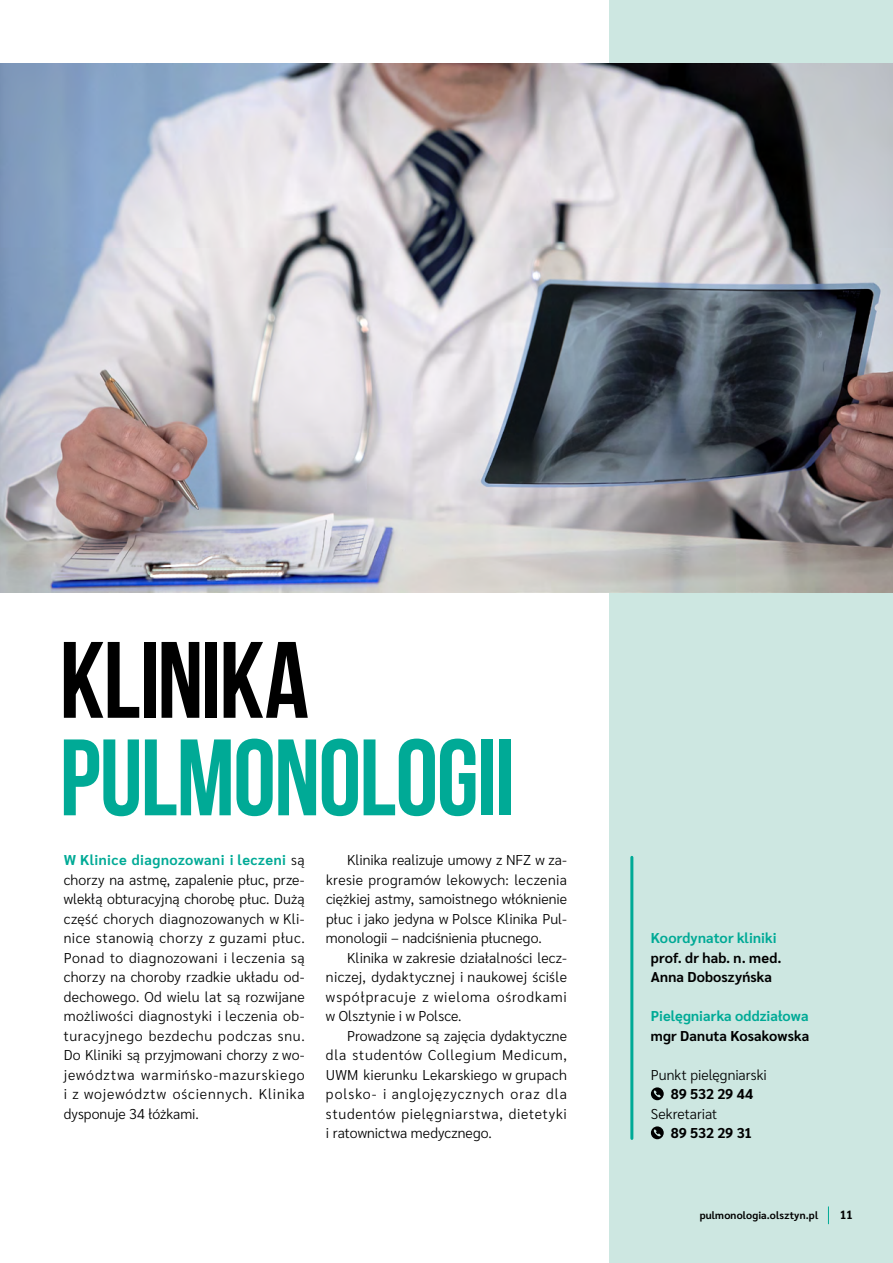
<style>
.page{position:relative;width:893px;height:1263px;background:#fff}
.page>*{position:absolute;margin:0;border:0;box-sizing:border-box;transform-origin:0 0}
.t1{font:108.3px "Bebas Neue";letter-spacing:-.02em;color:#00aa96}
.t2{font:108.3px "Bebas Neue";letter-spacing:-.015em;color:#000}
.t3{font:300 14.25px/19.5px "Sarabun";letter-spacing:.01em;color:#000;text-align:justify}
.t4{font:700 14.25px/19.5px "Sarabun";letter-spacing:.01em;color:#000}
.t5{font:700 14.25px "Sarabun";letter-spacing:.005em;color:#00aa96}
.t6{font:700 12px "Sarabun";color:#000}
.t7{font:700 10.5px "Sarabun";letter-spacing:.015em;color:#000}
.s1{font-weight:700;color:#00aa96}
</style>
<div class="page">
<div style="left:609px;top:0;width:284px;height:1263px;background:#cde7e1"></div>
<img style="left:0;top:64px;width:893px;height:528px">
<svg style="left:828px;top:1207px;width:1px;height:17px"></svg>
<svg style="left:651px;top:1087px;width:13px;height:13px"></svg>
<svg style="left:651px;top:1126px;width:13px;height:13px"></svg>
<hr style="left:630px;top:857px;width:3px;height:281px;background:#00aa96">
<h1 class="t2" style="left:60px;top:621px;width:251px">KLINIKA</h1>
<h1 class="t1" style="left:60px;top:718px;width:457px">PULMONOLOGII</h1>
<p class="t3" style="left:64px;top:850px;width:242px"><span class="s1">W Klinice diagnozowani i leczeni</span> są chorzy na astmę, zapalenie płuc, prze&shy;wlekłą obturacyjną chorobę płuc. Dużą część chorych diagnozowanych w Kli&shy;nice stanowią chorzy z guzami płuc.<br>Ponad to diagnozowani i leczenia są chorzy na choroby rzadkie układu od&shy;dechowego. Od wielu lat są rozwijane możliwości diagnostyki i leczenia ob&shy;turacyjnego bezdechu podczas snu.<br>Do Kliniki są przyjmowani chorzy z wo&shy;jewództwa warmińsko-mazurskiego i z województw ościennych. Klinika dysponuje 34 łóżkami.</p>
<p class="t3" style="left:326px;top:850px;width:242px;text-indent:21px">Klinika realizuje umowy z NFZ w za&shy;kresie programów lekowych: leczenia ciężkiej astmy, samoistnego włóknienie płuc i jako jedyna w Polsce Klinika Pul&shy;monologii – nadciśnienia płucnego.</p>
<p class="t3" style="left:326px;top:948px;width:242px;text-indent:21px">Klinika w zakresie działalności lecz&shy;niczej, dydaktycznej i naukowej ściśle współpracuje z wieloma ośrodkami w Olsztynie i w Polsce.</p>
<p class="t3" style="left:326px;top:1026px;width:242px;text-indent:21px">Prowadzone są zajęcia dydaktyczne dla studentów Collegium Medicum, UWM kierunku Lekarskiego w grupach polsko- i anglojęzycznych oraz dla studentów pielęgniarstwa, dietetyki i ratownictwa medycznego.</p>
<p class="t5" style="left:651px;top:930px;width:127px">Koordynator kliniki</p>
<p class="t4" style="left:651px;top:948px;width:132px">prof. dr hab. n. med.<br>Anna Doboszyńska</p>
<p class="t5" style="left:651px;top:1008px;width:159px">Pielęgniarka oddziałowa</p>
<p class="t4" style="left:651px;top:1026px;width:160px">mgr Danuta Kosakowska</p>
<p class="t3" style="left:651px;top:1065px;width:117px">Punkt pielęgniarski</p>
<p class="t4" style="left:671px;top:1084px;width:84px">89 532 29 44</p>
<p class="t3" style="left:651px;top:1104px;width:68px">Sekretariat</p>
<p class="t4" style="left:671px;top:1123px;width:83px">89 532 29 31</p>
<p class="t7" style="left:700px;top:1209px;width:120px">pulmonologia.olsztyn.pl</p>
<p class="t6" style="left:840px;top:1207px;width:14px">11</p>
</div>
